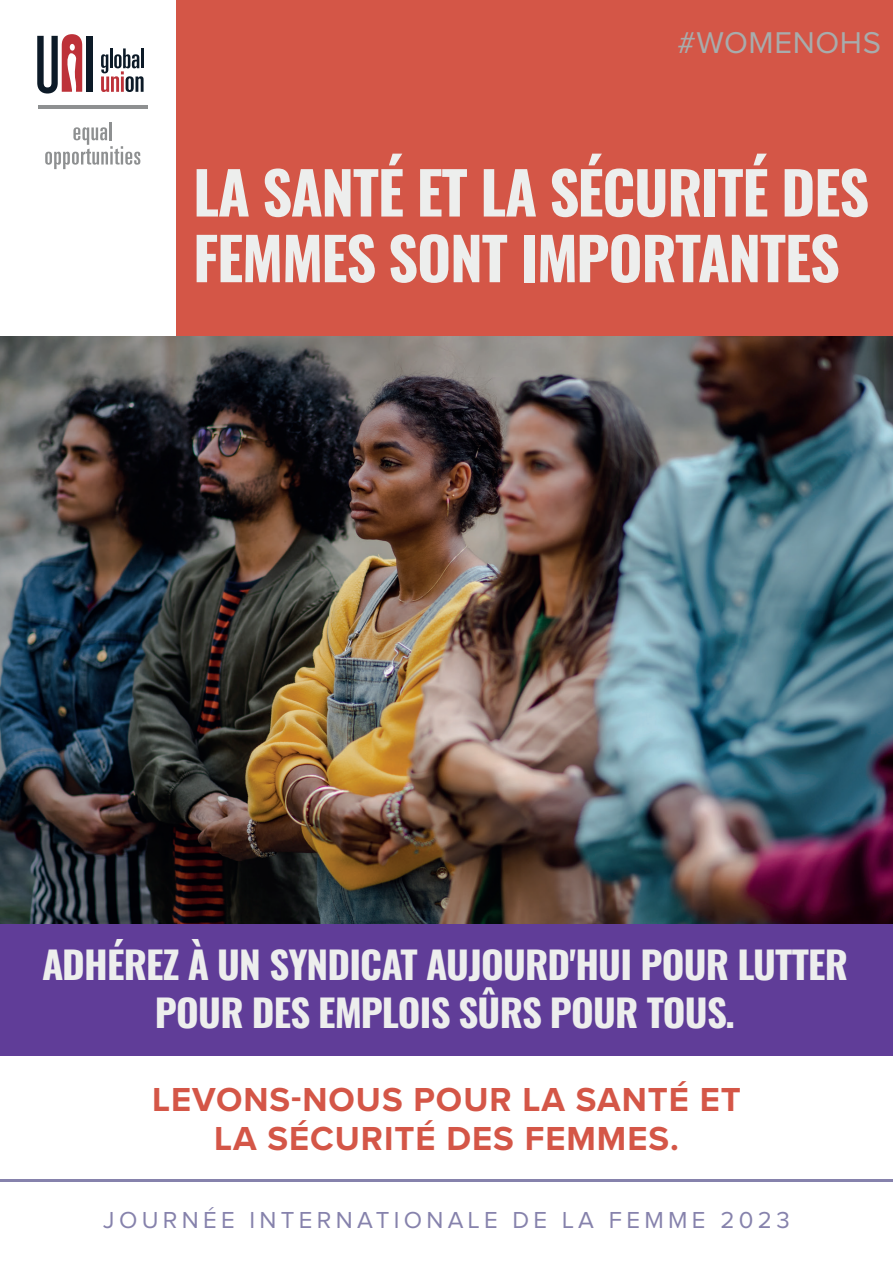
<style>
.page{position:relative;width:893px;height:1263px;background:#fff}
.page>*{position:absolute;margin:0;border:0;box-sizing:border-box;transform-origin:0 0}
.t1{font:58.5px/65.7px "Oswald";letter-spacing:-.02em;color:#edeeed}
.t2{font:37.5px/48.3px "Oswald";letter-spacing:-.02em;color:#edeeed;text-align:center;scale:1.04 1}
.t3{font:700 34.5px/39.6px "Proxima Nova";letter-spacing:.03em;color:#d45647;text-align:center}
.t4{font:31.2px "Proxima Nova";letter-spacing:.02em;color:#a8acac}
.t5{font:24px "Proxima Nova";letter-spacing:.18em;color:#8682ac}
</style>
<div class="page">
<div style="left:176px;top:0;width:717px;height:416px;background:#d45647"></div>
<img style="left:0;top:336px;width:893px;height:588px">
<div style="left:0;top:924px;width:893px;height:131px;background:#603d98"></div>
<hr style="left:0;top:1180px;width:893px;height:2px;background:#8682ac">
<svg style="left:101px;top:48px;width:43px;height:44px"></svg>
<div style="left:86px;top:36px;width:7px;height:56px;background:#0c1a27"></div>
<svg style="left:37px;top:34px;width:45px;height:60px"></svg>
<hr style="left:38px;top:106px;width:109px;height:3px;background:#8e9091">
<hr style="left:109px;top:122px;width:3px;height:18px;background:#8e9091">
<svg style="left:45px;top:127px;width:95px;height:42px"></svg>
<p class="t4" style="left:678px;top:28px;width:205px">#WOMENOHS</p>
<h1 class="t1" style="left:193px;top:154px;width:678px">LA SANTÉ ET LA SÉCURITÉ DES<br>FEMMES SONT IMPORTANTES</h1>
<p class="t2" style="left:42px;top:937px;width:777px">ADHÉREZ À UN SYNDICAT AUJOURD'HUI POUR LUTTER<br>POUR DES EMPLOIS SÛRS POUR TOUS.</p>
<p class="t3" style="left:152px;top:1078px;width:590px">LEVONS-NOUS POUR LA SANTÉ ET<br>LA SÉCURITÉ DES FEMMES.</p>
<p class="t5" style="left:103px;top:1209px;width:688px">JOURNÉE INTERNATIONALE DE LA FEMME 2023</p>
</div>
